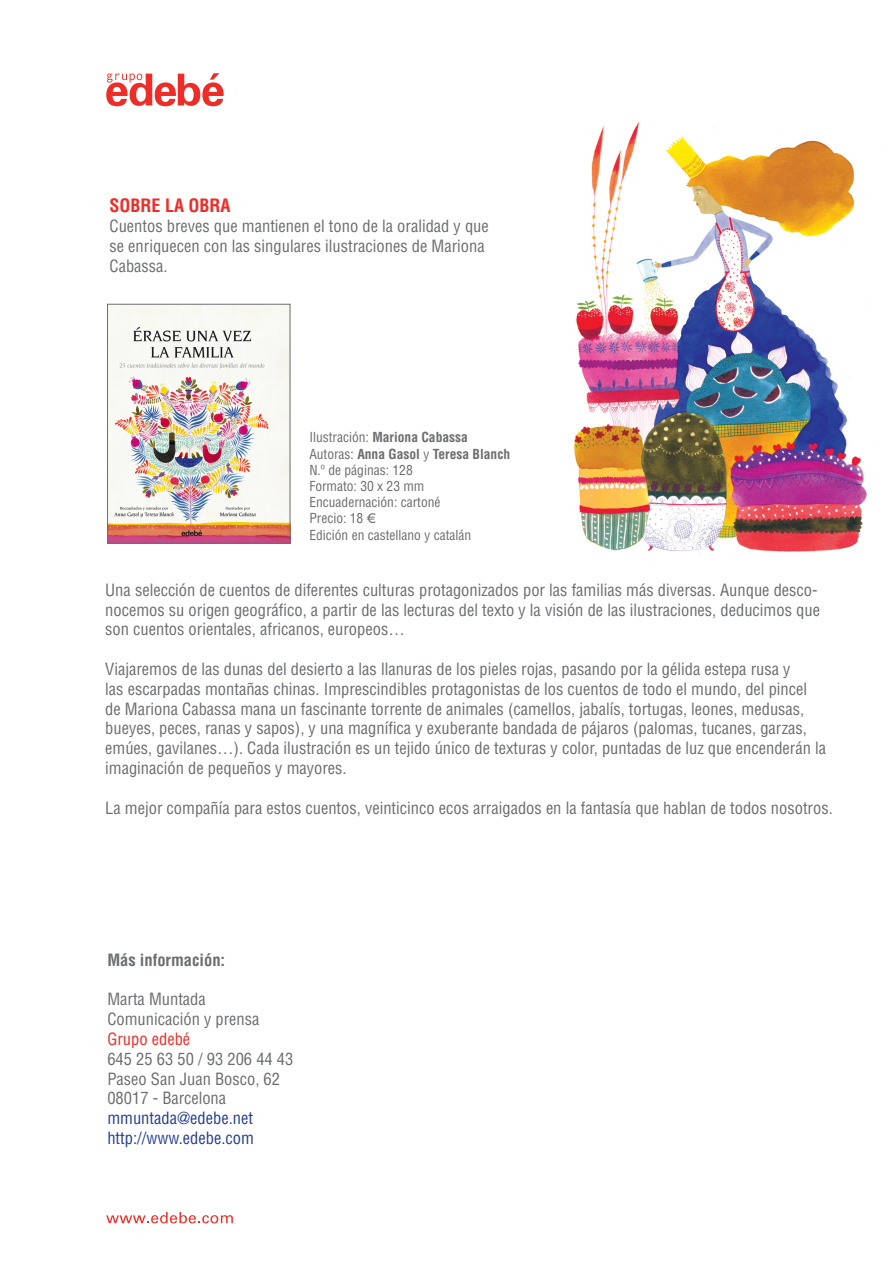
<style>
.page{position:relative;width:893px;height:1263px;background:#fff}
.page>*{position:absolute;margin:0;border:0;box-sizing:border-box;transform-origin:0 0}
.t1{font:700 condensed 18px "Helvetica";color:#ee2d28}
.t2{font:condensed 16.5px/19.8px "Helvetica";color:#6c6d70}
.t3{font:700 condensed 16.5px "Helvetica";color:#6c6d70}
.t4{font:condensed 13.5px/16.2px "Helvetica";color:#6c6d70}
.s1{font-weight:700}
.s2{color:#ee2d28}
.s3{color:#253f8e}
</style>
<div class="page">
<svg style="left:106px;top:73px;width:118px;height:33px"></svg>
<svg style="left:106px;top:1212px;width:127px;height:11px"></svg>
<img style="left:109px;top:306px;width:179px;height:235px">
<div style="left:107px;top:304px;width:183px;height:239px;border:1px solid #6c6d70"></div>
<img style="left:574px;top:121px;width:300px;height:432px">
<p class="t1" style="left:109px;top:194px;width:123px">SOBRE LA OBRA</p>
<p class="t2" style="left:109px;top:216px;width:381px">Cuentos breves que mantienen el tono de la oralidad y que se enriquecen con las singulares ilustraciones de Mariona<br>Cabassa.</p>
<p class="t4" style="left:309px;top:429px;width:202px">Ilustración: <span class="s1">Mariona Cabassa<br></span>Autoras: <span class="s1">Anna Gasol</span> y <span class="s1">Teresa Blanch<br></span>N.º de páginas: 128<br>Formato: 30 x 23 mm<br>Encuadernación: cartoné<br>Precio: 18 €<br>Edición en castellano y catalán</p>
<p class="t2" style="left:105px;top:580px;width:716px">Una selección de cuentos de diferentes culturas protagonizados por las familias más diversas. Aunque desco&shy;nocemos su origen geográfico, a partir de las lecturas del texto y la visión de las ilustraciones, deducimos que son cuentos orientales, africanos, europeos…</p>
<p class="t2" style="left:105px;top:659px;width:722px">Viajaremos de las dunas del desierto a las llanuras de los pieles rojas, pasando por la gélida estepa rusa y<br>las escarpadas montañas chinas. Imprescindibles protagonistas de los cuentos de todo el mundo, del pincel de Mariona Cabassa mana un fascinante torrente de animales (camellos, jabalís, tortugas, leones, medusas, bueyes, peces, ranas y sapos), y una magnífica y exuberante bandada de pájaros (palomas, tucanes, garzas, emúes, gavilanes…). Cada ilustración es un tejido único de texturas y color, puntadas de luz que encenderán la imaginación de pequeños y mayores.</p>
<p class="t2" style="left:105px;top:797px;width:729px">La mejor compañía para estos cuentos, veinticinco ecos arraigados en la fantasía que hablan de todos nosotros.</p>
<p class="t3" style="left:107px;top:949px;width:119px">Más información:</p>
<p class="t2" style="left:107px;top:989px;width:188px">Marta Muntada<br>Comunicación y prensa<br><span class="s2">Grupo edebé<br></span>645 25 63 50 / 93 206 44 43<br>Paseo San Juan Bosco, 62<br>08017 - Barcelona <span class="s3">mmuntada@edebe.net http://www.edebe.com</span></p>
</div>
